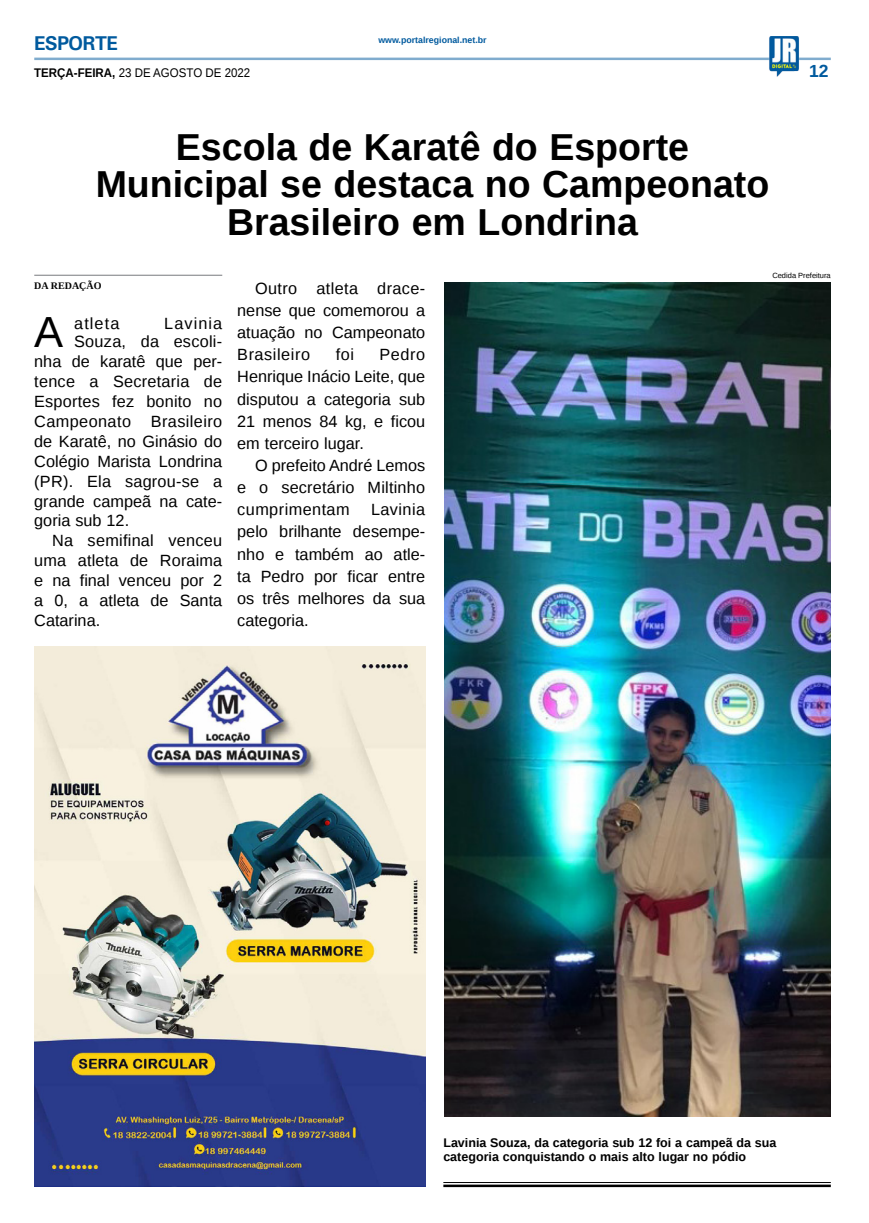
<style>
.page{position:relative;width:869px;height:1223px;background:#fff}
.page>*{position:absolute;margin:0;border:0;box-sizing:border-box;transform-origin:0 0}
.MATÉRIA{font:43.5px "Liberation Sans";color:#000}
.TÍTULO{font:700 37.5px/37.5px "Liberation Sans";color:#000;text-align:center}
.TITULO_PG{font:700 20px "Univers";letter-spacing:-.04em;color:#005a9e}
.TÍTULO-2{font:700 17.5px "Liberation Sans";color:#005a9e}
.MATÉRIA-2{font:16.25px/22.1px "Liberation Sans";color:#000;text-align:justify}
.MATÉRIA-3{font:16.25px "Liberation Sans";letter-spacing:.025em;color:#000}
.MATÉRIA-4{font:16.25px "Liberation Sans";letter-spacing:.065em;color:#000}
.LEGENDA{font:700 12.5px "Liberation Sans";color:#000}
.DATA_PG{font:12.5px "Liberation Sans";color:#000;scale:.92 1}
.CRÉDITO_NOME{font:700 10px "Liberation Serif";color:#000}
.DATA_PG-2{font:700 8.75px "Liberation Sans";color:#005a9e}
.CRÉDITO_FOTO{font:7.5px "Liberation Sans";color:#000}
.s1{font-weight:700}
</style>
<div class="page">
<hr style="left:34px;top:58px;width:796px;height:2px;background:#005a9e">
<img style="left:768px;top:36px;width:30px;height:41px">
<img style="left:34px;top:647px;width:391px;height:539px">
<hr style="left:443px;top:1182px;width:387px;height:1px;background:#000">
<hr style="left:443px;top:1184px;width:387px;height:3px;background:#000">
<img style="left:444px;top:282px;width:386px;height:834px">
<hr style="left:34px;top:275px;width:188px;height:1px;background:#939598">
<p class="TITULO_PG" style="left:34px;top:31px;width:85px">ESPORTE</p>
<p class="DATA_PG" style="left:34px;top:65px;width:236px"><span class="s1">TERÇA-FEIRA,</span> 23 DE AGOSTO DE 2022</p>
<p class="DATA_PG-2" style="left:378px;top:34px;width:110px">www.portalregional.net.br</p>
<p class="TÍTULO" style="left:96px;top:127px;width:675px">Escola de Karatê do Esporte<br>Municipal se destaca no Campeonato<br>Brasileiro em Londrina</p>
<p class="TÍTULO-2" style="left:808px;top:58px;width:21px">12</p>
<p class="CRÉDITO_NOME" style="left:34px;top:279px;width:69px">DA REDAÇÃO</p>
<p class="MATÉRIA" style="left:34px;top:308px;width:31px">A</p>
<p class="MATÉRIA-2" style="left:74px;top:312px;width:47px">atleta</p>
<p class="MATÉRIA-4" style="left:164px;top:314px;width:59px">Lavinia</p>
<p class="MATÉRIA-2" style="left:74px;top:331px;width:149px">Souza, da escoli-</p>
<p class="MATÉRIA-2" style="left:34px;top:351px;width:189px">nha de karatê que per-</p>
<p class="MATÉRIA-2" style="left:34px;top:371px;width:189px">tence a Secretaria de</p>
<p class="MATÉRIA-2" style="left:34px;top:391px;width:189px">Esportes fez bonito no</p>
<p class="MATÉRIA-3" style="left:34px;top:412px;width:189px">Campeonato Brasileiro</p>
<p class="MATÉRIA-2" style="left:34px;top:431px;width:189px">de Karatê, no Ginásio do</p>
<p class="MATÉRIA-2" style="left:34px;top:451px;width:189px">Colégio Marista Londrina</p>
<p class="MATÉRIA-2" style="left:34px;top:470px;width:189px">(PR). Ela sagrou-se a</p>
<p class="MATÉRIA-2" style="left:34px;top:490px;width:189px">grande campeã na cate-</p>
<p class="MATÉRIA-2" style="left:34px;top:510px;width:96px">goria sub 12.</p>
<p class="MATÉRIA-2" style="left:34px;top:531px;width:189px;line-height:19.9px;text-indent:18px">Na semifinal venceu uma atleta de Roraima e na final venceu por 2 a 0, a atleta de Santa Catarina.</p>
<p class="MATÉRIA-2" style="left:237px;top:278px;width:189px;text-indent:18px">Outro atleta drace&shy;nense que comemorou a atuação no Campeonato Brasileiro</p>
<p class="MATÉRIA-2" style="left:237px;top:344px;width:189px;text-indent:142px">Pedro Henrique Inácio Leite, que disputou a categoria sub 21 menos 84 kg, e ficou em terceiro lugar.</p>
<p class="MATÉRIA-2" style="left:237px;top:455px;width:189px;text-indent:18px">O prefeito André Lemos e o secretário Miltinho cumprimentam</p>
<p class="MATÉRIA-2" style="left:335px;top:344px;width:20px">foi</p>
<p class="MATÉRIA-2" style="left:237px;top:499px;width:189px;text-indent:134px">Lavinia pelo brilhante desempe&shy;nho e também ao atle&shy;ta Pedro por ficar entre os três melhores da sua categoria.</p>
<p class="CRÉDITO_FOTO" style="left:772px;top:271px;width:60px">Cedida Prefeitura</p>
<p class="LEGENDA" style="left:443px;top:1134px;width:334px">Lavinia Souza, da categoria sub 12 foi a campeã da sua</p>
<p class="LEGENDA" style="left:443px;top:1147px;width:304px">categoria conquistando o mais alto lugar no pódio</p>
</div>
